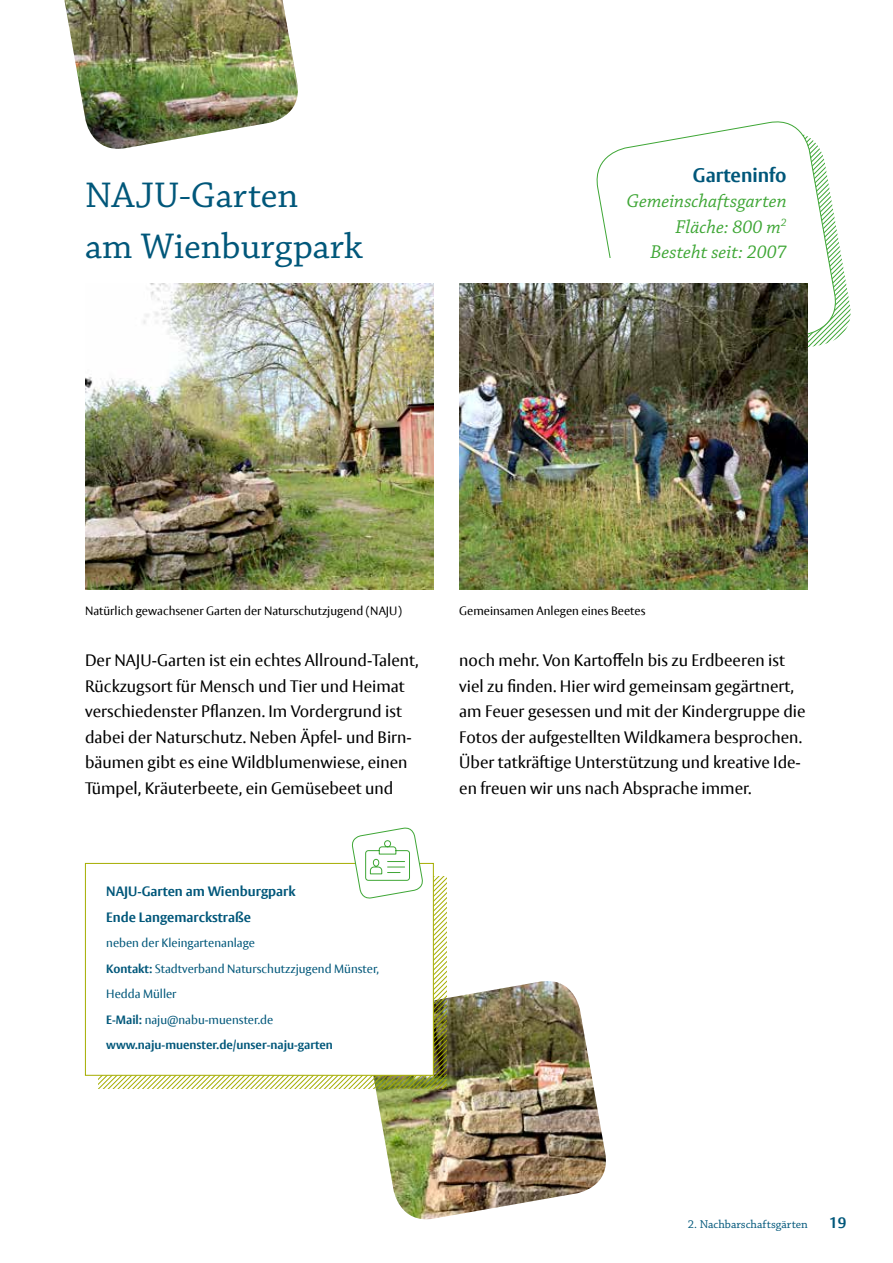
<style>
.page{position:relative;width:893px;height:1263px;background:#fff}
.page>*{position:absolute;margin:0;border:0;box-sizing:border-box;transform-origin:0 0}
.Headline_2{font:37.5px "Chaparral Pro";color:#00577a}
.Daten{font:italic 19.5px "Chaparral Pro";color:#3ea635}
.Headline_2-2{font:italic 19.5px "Chaparral Pro";color:#3ea635}
.Daten_Headline{font:700 19.5px "Vesta Pro";color:#00577a}
.Beschreibung{font:16.5px/25.5px "Vesta Pro";color:#000}
.t1{font:700 15px "Vesta Pro";color:#00577a}
.Adresse{font:700 13.5px "Vesta Pro";color:#00577a}
.Kontakt{font:12px "Vesta Pro";color:#00577a}
.t2{font:12px "Vesta Pro";color:#000}
.Kontakt-2{font:700 12px "Vesta Pro";color:#00577a}
.t3{font:12px "Chaparral Pro";color:#00577a}
.s1{font-weight:700}
</style>
<div class="page">
<img style="left:363px;top:981px;width:243px;height:239px">
<img style="left:64px;top:0;width:234px;height:149px">
<div style="left:85px;top:863px;width:349px;height:213px;background:#fff;border:1px solid #a5ad00"></div>
<svg style="left:99px;top:827px;width:347px;height:261px"></svg>
<svg style="left:841px;top:255px;width:10px;height:80px"></svg>
<svg style="left:596px;top:121px;width:245px;height:227px"></svg>
<div style="left:459px;top:258px;width:349px;height:26px;background:#fff"></div>
<img style="left:85px;top:284px;width:349px;height:306px">
<img style="left:459px;top:284px;width:349px;height:306px">
<p class="Headline_2" style="left:85px;top:174px;width:215px">NAJU-Garten</p>
<p class="Headline_2" style="left:85px;top:225px;width:279px">am Wienburgpark</p>
<p class="Daten_Headline" style="left:693px;top:163px;width:95px">Garteninfo</p>
<p class="Daten" style="left:626px;top:190px;width:162px">Gemeinschaftsgarten</p>
<p class="Daten" style="left:675px;top:216px;width:113px">Fläche: 800 m<sup>2</sup></p>
<p class="Headline_2-2" style="left:650px;top:241px;width:138px">Besteht seit: 2007</p>
<p class="t2" style="left:85px;top:604px;width:318px">Natürlich gewachsener Garten der Naturschutzjugend (NAJU)</p>
<p class="t2" style="left:459px;top:604px;width:188px">Gemeinsamen Anlegen eines Beetes</p>
<p class="Beschreibung" style="left:85px;top:648px;width:335px">Der NAJU-Garten ist ein echtes Allround-Talent, Rückzugsort für Mensch und Tier und Heimat verschiedenster Pflanzen. Im Vordergrund ist dabei der Naturschutz. Neben Äpfel- und Birn&shy;bäumen gibt es eine Wildblumenwiese, einen Tümpel, Kräuterbeete, ein Gemüsebeet und</p>
<p class="Beschreibung" style="left:459px;top:648px;width:348px">noch mehr. Von Kartoffeln bis zu Erdbeeren ist viel zu finden. Hier wird gemeinsam gegärtnert, am Feuer gesessen und mit der Kindergruppe die Fotos der aufgestellten Wildkamera besprochen.<br>Über tatkräftige Unterstützung und kreative Ide&shy;en freuen wir uns nach Absprache immer.</p>
<p class="Adresse" style="left:106px;top:883px;width:191px">NAJU-Garten am Wienburgpark</p>
<p class="Adresse" style="left:106px;top:908px;width:146px">Ende Langemarckstraße</p>
<p class="Kontakt" style="left:106px;top:935px;width:150px">neben der Kleingartenanlage</p>
<p class="Kontakt" style="left:106px;top:961px;width:274px"><span class="s1">Kontakt:</span> Stadtverband Naturschutzzjugend Münster,</p>
<p class="Kontakt" style="left:106px;top:986px;width:72px">Hedda Müller</p>
<p class="Kontakt" style="left:106px;top:1012px;width:168px"><span class="s1">E-Mail:</span> naju@nabu-muenster.de</p>
<p class="Kontakt-2" style="left:106px;top:1037px;width:228px">www.naju-muenster.de/unser-naju-garten</p>
<p class="t3" style="left:688px;top:1217px;width:122px">2. Nachbarschaftsgärten</p>
<p class="t1" style="left:829px;top:1213px;width:19px">19</p>
</div>
